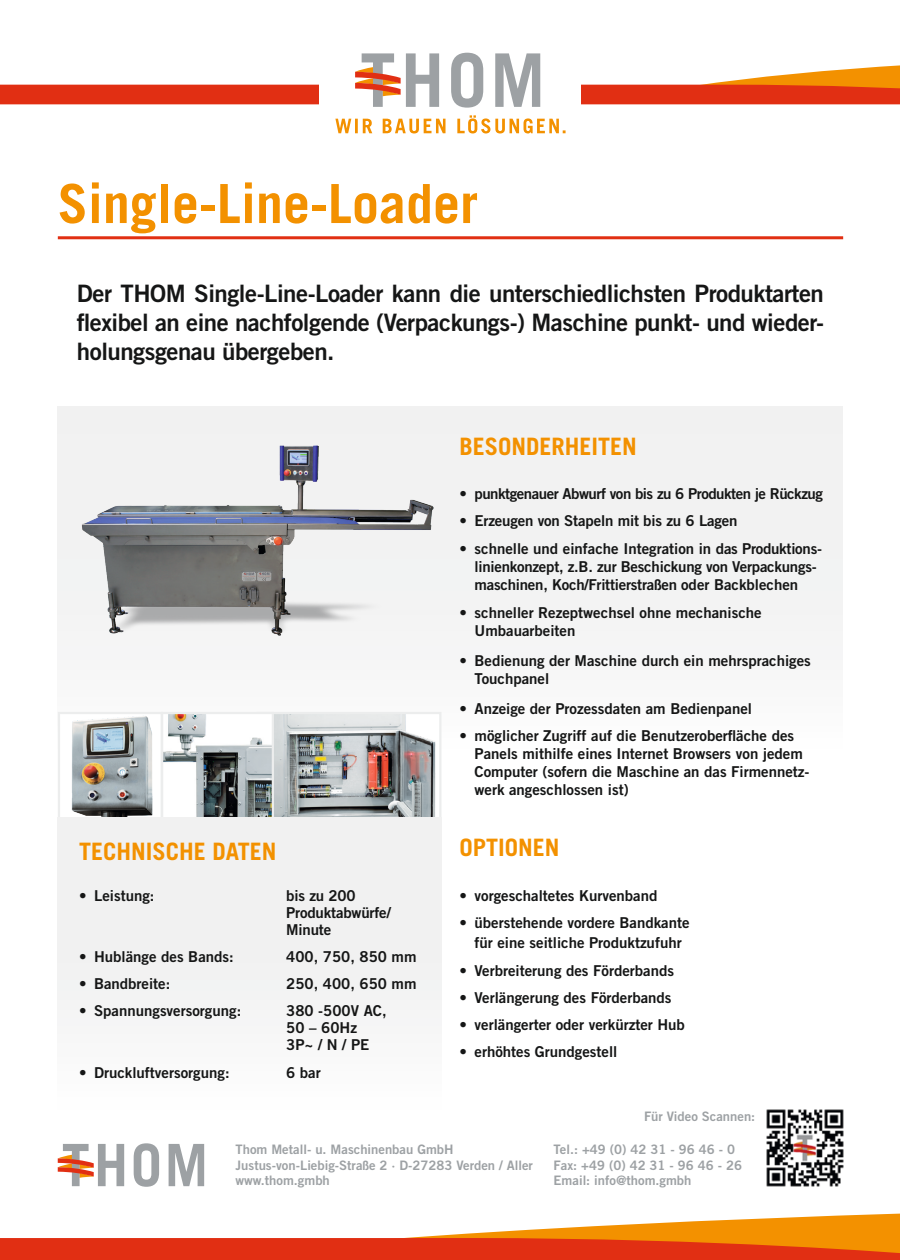
<style>
.page{position:relative;width:900px;height:1260px;background:#fff}
.page>*{position:absolute;margin:0;border:0;box-sizing:border-box;transform-origin:0 0}
.t1{font:700 54px "Trade Gothic LT";color:#f39100}
.t2{font:24px/28.8px "Trade Gothic LT Bold Two";letter-spacing:-.02em;color:#151616;text-align:justify}
.t3{font:700 24px "Trade Gothic LT";color:#f39100}
.t4{font:15px/18px "Trade Gothic LT Bold Two";color:#151616}
.t5{font:15px "Trade Gothic LT Bold Two";letter-spacing:-.03em;color:#151616}
.t6{font:13.05px "Trade Gothic LT Bold Two";color:#9da1a4}
</style>
<div class="page">
<svg style="left:335px;top:115px;width:230px;height:18px"></svg>
<svg style="left:0;top:53px;width:900px;height:55px"></svg>
<div style="left:58px;top:406px;width:784px;height:786px;background:linear-gradient(to right,#fafafa,#fbfbfb)"></div>
<hr style="left:58px;top:236px;width:785px;height:3px;background:#e12f13">
<img style="left:73px;top:428px;width:375px;height:229px">
<img style="left:274px;top:715px;width:164px;height:102px">
<div style="left:257px;top:712px;width:184px;height:128px;border:2px solid #eceded"></div>
<img style="left:164px;top:715px;width:107px;height:102px">
<div style="left:161px;top:712px;width:113px;height:128px;border:2px solid #eceded"></div>
<img style="left:61px;top:715px;width:97px;height:102px">
<div style="left:58px;top:712px;width:105px;height:128px;border:2px solid #eceded"></div>
<div style="left:58px;top:817px;width:383px;height:293px;background:#f2f2f2"></div>
<svg style="left:134px;top:1143px;width:25px;height:43px"></svg>
<svg style="left:168px;top:1144px;width:36px;height:42px"></svg>
<svg style="left:58px;top:1144px;width:66px;height:42px"></svg>
<img style="left:756px;top:1100px;width:88px;height:92px">
<svg style="left:0;top:1213px;width:900px;height:47px"></svg>
<p class="t1" style="left:58px;top:171px;width:421px">Single-Line-Loader</p>
<p class="t2" style="left:77px;top:278px;width:748px">Der THOM Single-Line-Loader kann die unterschiedlichsten Produktarten flexibel an eine nachfolgende (Verpackungs-) Maschine punkt- und wieder&shy;holungsgenau übergeben.</p>
<p class="t3" style="left:79px;top:836px;width:199px">TECHNISCHE DATEN</p>
<p class="t4" style="left:79px;top:886px;width:77px">• Leistung:</p>
<p class="t4" style="left:286px;top:886px;width:71px">bis zu 200</p>
<p class="t4" style="left:286px;top:903px;width:106px">Produktabwürfe/</p>
<p class="t4" style="left:286px;top:920px;width:47px">Minute</p>
<p class="t4" style="left:79px;top:947px;width:156px">• Hublänge des Bands:</p>
<p class="t4" style="left:286px;top:947px;width:132px">400, 750, 850 mm</p>
<p class="t4" style="left:79px;top:974px;width:93px">• Bandbreite:</p>
<p class="t4" style="left:286px;top:974px;width:132px">250, 400, 650 mm</p>
<p class="t4" style="left:79px;top:1002px;width:164px">• Spannungsversorgung:</p>
<p class="t4" style="left:286px;top:1002px;width:102px">380 -500V AC,</p>
<p class="t4" style="left:286px;top:1019px;width:85px;line-height:16.5px">50 – 60Hz<br>3P~ / N / PE</p>
<p class="t4" style="left:79px;top:1063px;width:152px">• Druckluftversorgung:</p>
<p class="t4" style="left:286px;top:1063px;width:36px">6 bar</p>
<p class="t3" style="left:459px;top:432px;width:179px">BESONDERHEITEN</p>
<p class="t5" style="left:459px;top:484px;width:365px">• punktgenauer Abwurf von bis zu 6 Produkten je Rückzug</p>
<p class="t4" style="left:459px;top:512px;width:280px">• Erzeugen von Stapeln mit bis zu 6 Lagen</p>
<p class="t4" style="left:474px;top:539px;width:349px;text-indent:-15px">• schnelle und einfache Integration in das Produktions&shy;linienkonzept, z.B. zur Beschickung von Verpackungs&shy;maschinen, Koch/Frittierstraßen oder Backblechen</p>
<p class="t4" style="left:474px;top:604px;width:289px;text-indent:-15px">• schneller Rezeptwechsel ohne mechanische<br>Umbauarbeiten</p>
<p class="t4" style="left:474px;top:651px;width:338px;text-indent:-15px">• Bedienung der Maschine durch ein mehrsprachiges<br>Touchpanel</p>
<p class="t4" style="left:459px;top:699px;width:294px">• Anzeige der Prozessdaten am Bedienpanel</p>
<p class="t4" style="left:474px;top:726px;width:336px;text-indent:-15px">• möglicher Zugriff auf die Benutzeroberfläche des Panels mithilfe eines Internet Browsers von jedem Computer (sofern die Maschine an das Firmennetz&shy;werk angeschlossen ist)</p>
<p class="t3" style="left:459px;top:833px;width:102px">OPTIONEN</p>
<p class="t4" style="left:459px;top:886px;width:199px">• vorgeschaltetes Kurvenband</p>
<p class="t4" style="left:459px;top:913px;width:232px">• überstehende vordere Bandkante</p>
<p class="t4" style="left:474px;top:934px;width:209px">für eine seitliche Produktzufuhr</p>
<p class="t4" style="left:459px;top:961px;width:216px">• Verbreiterung des Förderbands</p>
<p class="t4" style="left:459px;top:988px;width:213px">• Verlängerung des Förderbands</p>
<p class="t4" style="left:459px;top:1015px;width:227px">• verlängerter oder verkürzter Hub</p>
<p class="t4" style="left:459px;top:1042px;width:159px">• erhöhtes Grundgestell</p>
<p class="t6" style="left:644px;top:1108px;width:113px">Für Video Scannen:</p>
<p class="t6" style="left:235px;top:1141px;width:220px">Thom Metall- u. Maschinenbau GmbH</p>
<p class="t6" style="left:235px;top:1157px;width:299px">Justus-von-Liebig-Straße 2 · D-27283 Verden / Aller</p>
<p class="t6" style="left:235px;top:1172px;width:96px">www.thom.gmbh</p>
<p class="t6" style="left:553px;top:1141px;width:183px">Tel.: +49 (0) 42 31 - 96 46 - 0</p>
<p class="t6" style="left:553px;top:1157px;width:190px">Fax: +49 (0) 42 31 - 96 46 - 26</p>
<p class="t6" style="left:553px;top:1172px;width:139px">Email: info@thom.gmbh</p>
</div>
